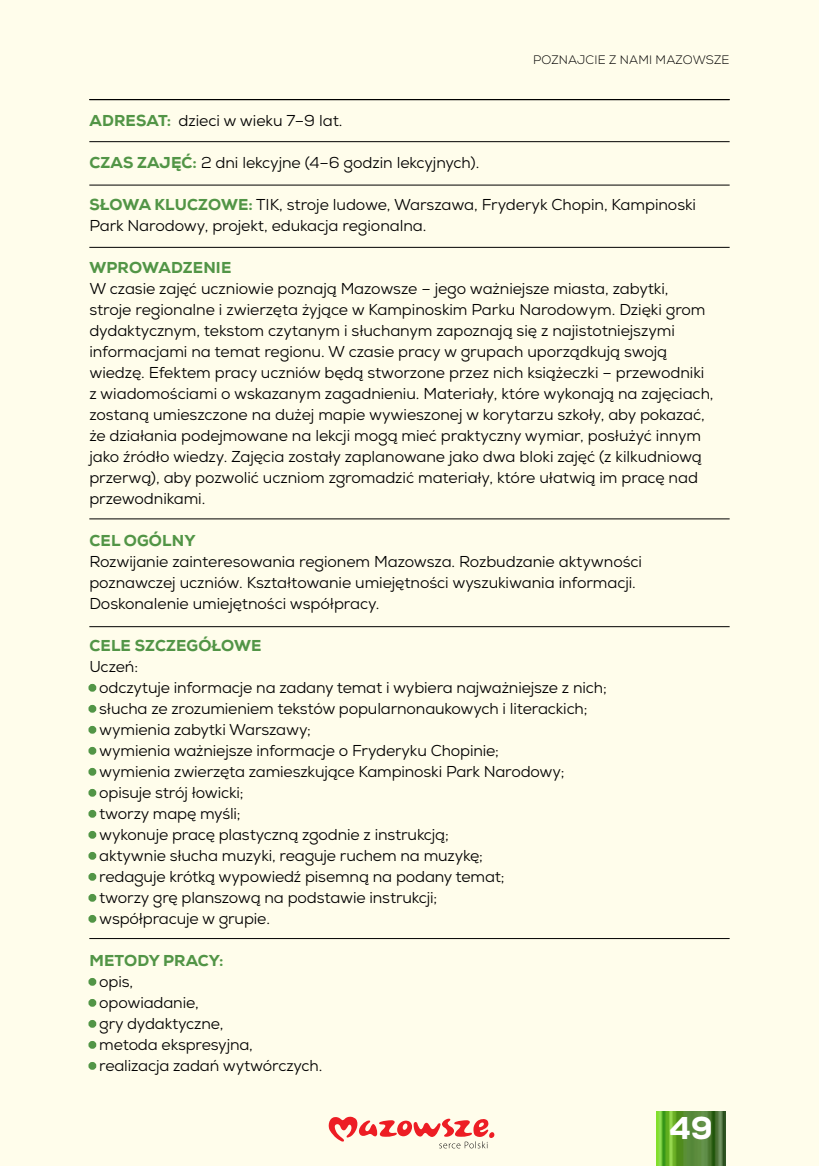
<style>
.page{position:relative;width:819px;height:1166px;background:#fffdeb}
.page>*{position:absolute;margin:0;border:0;box-sizing:border-box;transform-origin:0 0}
.t1{font:800 31.5px "Nexa";color:#fff}
.t2{font:15.75px/21px "Nexa";letter-spacing:-.01em;color:#000}
.t3{font:800 15.75px "Nexa";letter-spacing:.01em;color:#529546}
.t4{font:300 12.25px "Nexa";letter-spacing:.015em;color:#000}
.s1{font-weight:800;color:#529546}
.s2{color:#529546}
</style>
<div class="page">
<img style="left:656px;top:1111px;width:69px;height:55px">
<svg style="left:329px;top:1117px;width:165px;height:31px"></svg>
<div style="left:88px;top:684px;width:8px;height:8px;border:5px solid #529546;border-radius:50%"></div>
<div style="left:88px;top:705px;width:8px;height:8px;border:5px solid #529546;border-radius:50%"></div>
<div style="left:88px;top:726px;width:8px;height:8px;border:5px solid #529546;border-radius:50%"></div>
<div style="left:88px;top:747px;width:8px;height:8px;border:5px solid #529546;border-radius:50%"></div>
<div style="left:88px;top:768px;width:8px;height:8px;border:5px solid #529546;border-radius:50%"></div>
<div style="left:88px;top:789px;width:8px;height:8px;border:5px solid #529546;border-radius:50%"></div>
<div style="left:88px;top:810px;width:8px;height:8px;border:5px solid #529546;border-radius:50%"></div>
<div style="left:88px;top:831px;width:8px;height:8px;border:5px solid #529546;border-radius:50%"></div>
<div style="left:88px;top:852px;width:8px;height:8px;border:5px solid #529546;border-radius:50%"></div>
<div style="left:88px;top:873px;width:8px;height:8px;border:5px solid #529546;border-radius:50%"></div>
<div style="left:88px;top:894px;width:8px;height:8px;border:5px solid #529546;border-radius:50%"></div>
<div style="left:88px;top:915px;width:8px;height:8px;border:5px solid #529546;border-radius:50%"></div>
<div style="left:88px;top:978px;width:8px;height:8px;border:5px solid #529546;border-radius:50%"></div>
<div style="left:88px;top:999px;width:8px;height:8px;border:5px solid #529546;border-radius:50%"></div>
<div style="left:88px;top:1020px;width:8px;height:8px;border:5px solid #529546;border-radius:50%"></div>
<div style="left:88px;top:1041px;width:8px;height:8px;border:5px solid #529546;border-radius:50%"></div>
<div style="left:88px;top:1062px;width:8px;height:8px;border:5px solid #529546;border-radius:50%"></div>
<hr style="left:89px;top:141px;width:640px;height:1px;background:#000">
<hr style="left:89px;top:99px;width:640px;height:1px;background:#000">
<hr style="left:89px;top:185px;width:640px;height:1px;background:#000">
<hr style="left:89px;top:247px;width:640px;height:1px;background:#000">
<hr style="left:89px;top:626px;width:640px;height:1px;background:#000">
<hr style="left:89px;top:938px;width:640px;height:1px;background:#000">
<hr style="left:89px;top:518px;width:640px;height:1px;background:#000">
<p class="t4" style="left:533px;top:52px;width:198px">POZNAJCIE Z NAMI MAZOWSZE</p>
<p class="t2" style="left:89px;top:110px;width:254px"><span class="s1">ADRESAT:</span> dzieci w wieku 7–9 lat.</p>
<p class="t2" style="left:89px;top:152px;width:391px"><span class="s1">CZAS ZAJĘĆ:</span> 2 dni lekcyjne (4–6 godzin lekcyjnych).</p>
<p class="t2" style="left:89px;top:194px;width:608px"><span class="s1">SŁOWA KLUCZOWE:</span> TIK, stroje ludowe, Warszawa, Fryderyk Chopin, Kampinoski<br>Park Narodowy, projekt, edukacja regionalna.</p>
<p class="t3" style="left:89px;top:258px;width:143px">WPROWADZENIE</p>
<p class="t2" style="left:89px;top:278px;width:625px">W czasie zajęć uczniowie poznają Mazowsze – jego ważniejsze miasta, zabytki, stroje regionalne i zwierzęta żyjące w Kampinoskim Parku Narodowym. Dzięki grom dydaktycznym, tekstom czytanym i słuchanym zapoznają się z najistotniejszymi informacjami na temat regionu. W czasie pracy w grupach uporządkują swoją wiedzę. Efektem pracy uczniów będą stworzone przez nich książeczki – przewodniki z wiadomościami o wskazanym zagadnieniu. Materiały, które wykonają na zajęciach, zostaną umieszczone na dużej mapie wywieszonej w korytarzu szkoły, aby pokazać, że działania podejmowane na lekcji mogą mieć praktyczny wymiar, posłużyć innym jako źródło wiedzy. Zajęcia zostały zaplanowane jako dwa bloki zajęć (z kilkudniową przerwą), aby pozwolić uczniom zgromadzić materiały, które ułatwią im pracę nad przewodnikami.</p>
<p class="t3" style="left:89px;top:530px;width:107px">CEL OGÓLNY</p>
<p class="t2" style="left:89px;top:551px;width:554px">Rozwijanie zainteresowania regionem Mazowsza. Rozbudzanie aktywności poznawczej uczniów. Kształtowanie umiejętności wyszukiwania informacji.<br>Doskonalenie umiejętności współpracy.</p>
<p class="t3" style="left:89px;top:635px;width:174px">CELE SZCZEGÓŁOWE</p>
<p class="t2" style="left:89px;top:656px;width:50px">Uczeń:</p>
<p class="t2" style="left:89px;top:677px;width:519px"><span class="s2">•</span> odczytuje informacje na zadany temat i wybiera najważniejsze z nich;</p>
<p class="t2" style="left:89px;top:698px;width:499px"><span class="s2">•</span> słucha ze zrozumieniem tekstów popularnonaukowych i literackich;</p>
<p class="t2" style="left:89px;top:719px;width:223px"><span class="s2">•</span> wymienia zabytki Warszawy;</p>
<p class="t2" style="left:89px;top:740px;width:411px"><span class="s2">•</span> wymienia ważniejsze informacje o Fryderyku Chopinie;</p>
<p class="t2" style="left:89px;top:761px;width:476px"><span class="s2">•</span> wymienia zwierzęta zamieszkujące Kampinoski Park Narodowy;</p>
<p class="t2" style="left:89px;top:782px;width:156px"><span class="s2">•</span> opisuje strój łowicki;</p>
<p class="t2" style="left:89px;top:803px;width:153px"><span class="s2">•</span> tworzy mapę myśli;</p>
<p class="t2" style="left:89px;top:824px;width:361px"><span class="s2">•</span> wykonuje pracę plastyczną zgodnie z instrukcją;</p>
<p class="t2" style="left:89px;top:845px;width:395px"><span class="s2">•</span> aktywnie słucha muzyki, reaguje ruchem na muzykę;</p>
<p class="t2" style="left:89px;top:866px;width:417px"><span class="s2">•</span> redaguje krótką wypowiedź pisemną na podany temat;</p>
<p class="t2" style="left:89px;top:887px;width:349px"><span class="s2">•</span> tworzy grę planszową na podstawie instrukcji;</p>
<p class="t2" style="left:89px;top:908px;width:182px"><span class="s2">•</span> współpracuje w grupie.</p>
<p class="t3" style="left:89px;top:951px;width:136px">METODY PRACY:</p>
<p class="t2" style="left:89px;top:971px;width:45px"><span class="s2">•</span> opis,</p>
<p class="t2" style="left:89px;top:992px;width:111px"><span class="s2">•</span> opowiadanie,</p>
<p class="t2" style="left:89px;top:1013px;width:136px"><span class="s2">•</span> gry dydaktyczne,</p>
<p class="t2" style="left:89px;top:1034px;width:165px"><span class="s2">•</span> metoda ekspresyjna,</p>
<p class="t2" style="left:89px;top:1055px;width:234px"><span class="s2">•</span> realizacja zadań wytwórczych.</p>
<h1 class="t1" style="left:669px;top:1108px;width:45px">49</h1>
</div>
